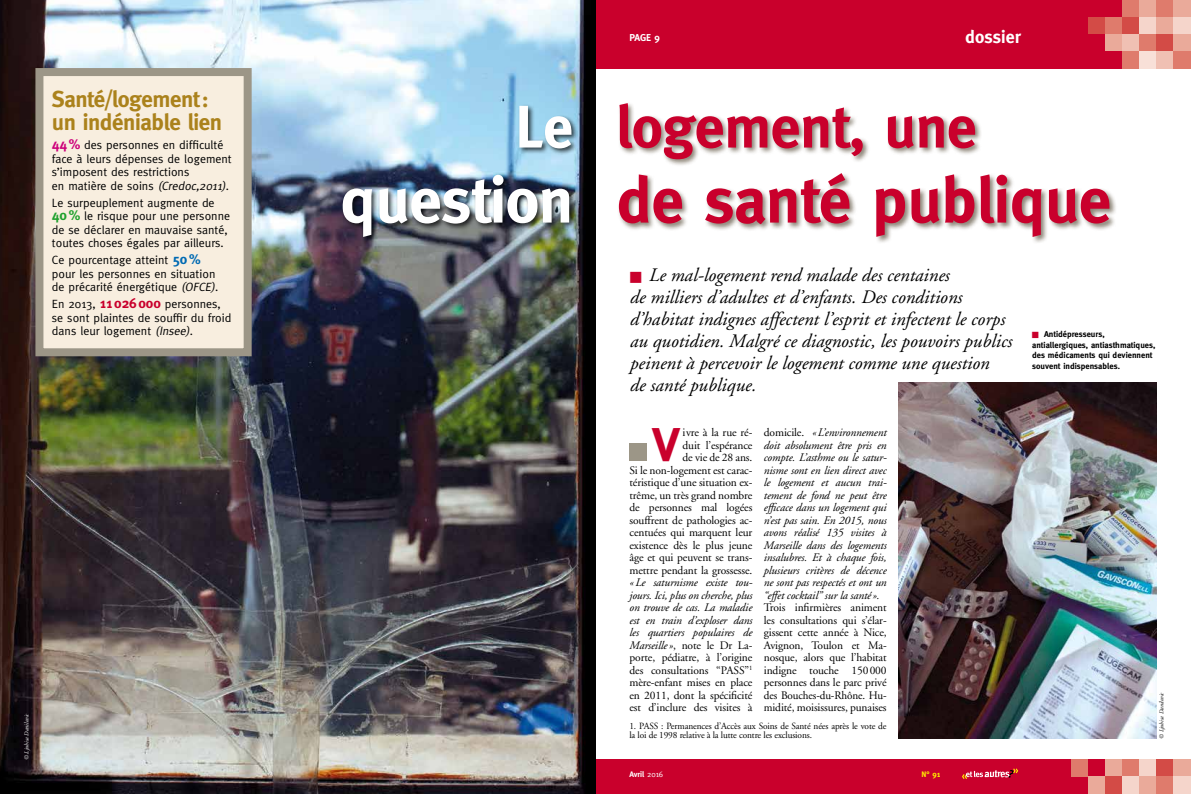
<style>
.page{position:relative;width:1191px;height:794px;background:#fff}
.page>*{position:absolute;margin:0;border:0;box-sizing:border-box;transform-origin:0 0}
.t1{font:700 65px "Meta";letter-spacing:-.01em;color:#c9002c}
.t2{font:700 65px "Meta";letter-spacing:-.01em;color:#fff}
.t3{font:700 60px "Meta";letter-spacing:-.01em;color:#c9002c}
.t4{font:700 60px "Meta";color:#fff}
.t5{font:700 47.4px "Meta";color:#c9002c}
.t6{font:700 23px/23px "Meta";letter-spacing:-.02em;color:#ab821c}
.t7{font:italic 19px/22px "Adobe Garamond";color:#000}
.t8{font:700 18px "Meta";color:#fff}
.t9{font:12px/13.5px "Meta";color:#000}
.t10{font:italic 11.5px/12.5px "Adobe Garamond";letter-spacing:-.01em;color:#000;text-align:justify}
.t11{font:11.5px/12.5px "Adobe Garamond";letter-spacing:-.01em;color:#000;text-align:right}
.t12{font:700 10px "Meta";color:#fff}
.t13{font:9.5px/9px "Adobe Garamond";letter-spacing:-.01em;color:#000}
.t14{font:700 8.5px/10.5px "Meta";color:#000}
.t15{font:700 8px "Meta";letter-spacing:-.005em;color:#fff}
.t16{font:700 8px "Meta";color:#ffed00}
.t17{font:italic 6px "Adobe Garamond";letter-spacing:-.005em;color:#000}
.t18{font:italic 6px "Adobe Garamond";letter-spacing:-.005em;color:#fff}
.s1{font-weight:700;font-size:14px;color:#cd007b}
.s2{font-style:italic}
.s3{font-weight:700;font-size:14px;color:#1fa12e}
.s4{font-weight:700;font-size:14px;color:#006ab3}
.s5{font-weight:700;font-size:14px;color:#c9002c}
.s6{color:#c9002c}
.s7{font-style:normal}
.s8{font-weight:400}
</style>
<div class="page">
<div style="left:0;top:760px;width:1191px;height:34px;background:#c9002c"></div>
<div style="left:1071px;top:760px;width:18px;height:17px;background:#df7b6c"></div>
<div style="left:1106px;top:760px;width:17px;height:17px;background:#eaaa9a"></div>
<div style="left:1123px;top:760px;width:17px;height:17px;background:#df7b6c"></div>
<div style="left:1140px;top:760px;width:17px;height:17px;background:#f5d5cb"></div>
<div style="left:1089px;top:777px;width:17px;height:17px;background:#eaaa9a"></div>
<div style="left:1106px;top:777px;width:17px;height:17px;background:#d34b46"></div>
<div style="left:1123px;top:777px;width:17px;height:17px;background:#f5d5cb"></div>
<div style="left:1140px;top:777px;width:17px;height:17px;background:#eaaa9a"></div>
<div style="left:1157px;top:760px;width:17px;height:17px;background:#d34b46"></div>
<div style="left:1174px;top:760px;width:17px;height:17px;background:#eaaa9a"></div>
<div style="left:1157px;top:777px;width:17px;height:17px;background:#df7b6c"></div>
<div style="left:1174px;top:777px;width:17px;height:17px;background:#f5d5cb"></div>
<div style="left:0;top:0;width:1191px;height:68px;background:#c9002c"></div>
<div style="left:1123px;top:0;width:17px;height:17px;background:#df7b6c"></div>
<div style="left:1140px;top:0;width:17px;height:17px;background:#eaaa9a"></div>
<div style="left:1157px;top:0;width:17px;height:17px;background:#df7b6c"></div>
<div style="left:1174px;top:0;width:17px;height:17px;background:#eaaa9a"></div>
<div style="left:1089px;top:17px;width:17px;height:17px;background:#d34b46"></div>
<div style="left:1106px;top:17px;width:17px;height:17px;background:#df7b6c"></div>
<div style="left:1123px;top:17px;width:17px;height:17px;background:#d34b46"></div>
<div style="left:1140px;top:17px;width:17px;height:17px;background:#f5d5cb"></div>
<div style="left:1157px;top:17px;width:17px;height:17px;background:#eaaa9a"></div>
<div style="left:1174px;top:17px;width:17px;height:17px;background:#f5d5cb"></div>
<div style="left:1106px;top:34px;width:17px;height:17px;background:#eaaa9a"></div>
<div style="left:1123px;top:34px;width:17px;height:17px;background:#f0c0b3"></div>
<div style="left:1140px;top:34px;width:17px;height:17px;background:#df7b6c"></div>
<div style="left:1157px;top:34px;width:17px;height:17px;background:#d34b46"></div>
<div style="left:1174px;top:34px;width:17px;height:17px;background:#eaaa9a"></div>
<div style="left:1123px;top:51px;width:17px;height:17px;background:#df7b6c"></div>
<div style="left:1140px;top:51px;width:17px;height:17px;background:#f8e0d8"></div>
<div style="left:1157px;top:51px;width:17px;height:17px;background:#f0c0b3"></div>
<div style="left:1174px;top:51px;width:17px;height:17px;background:#df7b6c"></div>
<div style="left:629px;top:443px;width:18px;height:18px;background:#9c9687"></div>
<div style="left:617px;top:102px;width:500px;height:142px;background:#675c4a;opacity:.75"></div>
<svg style="left:962px;top:768px;width:56px;height:11px"></svg>
<img style="left:0;top:0;width:595px;height:794px">
<div style="left:341px;top:104px;width:238px;height:140px;background:#000;opacity:.75"></div>
<div style="left:39px;top:72px;width:209px;height:280px;background:#f8eedf"></div>
<div style="left:35px;top:68px;width:217px;height:288px;border:8px solid #9c9687"></div>
<img style="left:898px;top:383px;width:259px;height:355px">
<h3 class="t6" style="left:52px;top:87px;width:171px">Santé/logement: un indéniable lien</h3>
<p class="t9" style="left:52px;top:138px;width:181px"><span class="s1">44%</span> des personnes en difficulté face à leurs dépenses de logement s’imposent des restrictions<br>en matiè re de soins <span class="s2">(Credoc,2011)</span>.</p>
<p class="t9" style="left:52px;top:195px;width:180px">Le surpeuplement augmente de<br><span class="s3">40%</span> le risque pour une personne de se déclarer en mauvaise santé, toutes choses égales par ailleurs.</p>
<p class="t9" style="left:52px;top:253px;width:168px">Ce pourcentage atteint <span class="s4">50% </span>pour les personnes en situation de précarité énergétique <span class="s2">(OFCE)</span>.</p>
<p class="t9" style="left:52px;top:297px;width:181px">En 2013, <span class="s5">11026000</span> personnes, se sont plaintes de souffir du froid dans leur logement <span class="s2">(Insee)</span>.</p>
<p class="t18" style="left:23px;top:760px;width:48px;rotate:-90deg">© Ljubisa Danilovic</p>
<h2 class="t4" style="left:515px;top:92px;width:60px">Le</h2>
<h1 class="t2" style="left:340px;top:162px;width:235px">question</h1>
<p class="t12" style="left:629px;top:32px;width:32px">PAGE 9</p>
<h3 class="t8" style="left:965px;top:27px;width:57px">dossier</h3>
<h2 class="t3" style="left:616px;top:92px;width:362px">logement, une</h2>
<h1 class="t1" style="left:616px;top:162px;width:497px">de santé publique</h1>
<p class="t7" style="left:630px;top:265px;width:384px"><span class="s6">■</span> Le mal-logement rend malade des centaines<br>de milliers d’adultes et d’enfants. Des conditions d’habitat indignes affectent l’esprit et infectent le corps au quotidien. Malgré ce diagnostic, les pouvoirs publics peinent à percevoir le logement comme une question<br>de santé publique.</p>
<p class="t11" style="left:629px;top:426px;width:124px">ivre à la rue ré-<br>duit l’espérance<br>de vie de 28 ans.<br>Si le non-logement est carac&shy;téristique d’une situation ex&shy;trême, un très grand nombre de personnes mal logées souffrent de pathologies ac&shy;centuées qui marquent leur existence dès le plus jeune âge et qui peuvent se trans&shy;mettre pendant la grossesse.</p>
<p class="t10" style="left:629px;top:576px;width:124px">«Le saturnisme existe tou&shy;jours. Ici, plus on cherche, plus on trouve de cas. La maladie est en train d’exploser dans les quartiers populaires de Marseille »<span class="s7">, note le Dr La&shy;porte, pédiatre, à l’origine des consultations “PASS”</span><sup>1 </sup><span class="s7">mère-enfant mises en place en 2011, dont la spécificité est d’inclure des visites à</span></p>
<h3 class="t5" style="left:652px;top:417px;width:29px">V</h3>
<p class="t10" style="left:764px;top:426px;width:124px"><span class="s7">domicile.</span> «L’environnement doit absolument être pris en compte. L’asthme ou le satur&shy;nisme sont en lien direct avec le logement et aucun trai&shy;tement de fond ne peut être efficace dans un logement qui n’est pas sain. En 2015, nous avons réalisé 135 visites à Marseille dans des logements insalubres. Et à chaque fois, plusieurs critères de décence ne sont pas respectés et ont un “effet cocktail” sur la santé ».</p>
<p class="t11" style="left:764px;top:601px;width:124px;text-align:justify">Trois infirmières animent les consultations qui s’élar&shy;gissent cette année à Nice, Avignon, Toulon et Ma&shy;nosque, alors que l’habitat indigne touche 150000 personnes dans le parc privé des Bouches-du-Rhône. Hu&shy;midité, moisissures, punaises</p>
<p class="t13" style="left:629px;top:721px;width:259px">1. PASS : Permanences d’Accès aux Soins de Santé nées après le vote de la loi de 1998 relative à la lutte contre les exclusions.</p>
<p class="t15" style="left:629px;top:769px;width:35px">Avril <span class="s8">2016</span></p>
<p class="t16" style="left:921px;top:769px;width:20px">N° 91</p>
<p class="t14" style="left:1032px;top:329px;width:125px"><span class="s6">■</span> Antidépresseurs, antiallergiques, antiasthmatiques, des médicaments qui deviennent souvent indispensables.</p>
<p class="t17" style="left:1158px;top:738px;width:48px;rotate:-90deg">© Ljubisa Danilovic</p>
</div>
